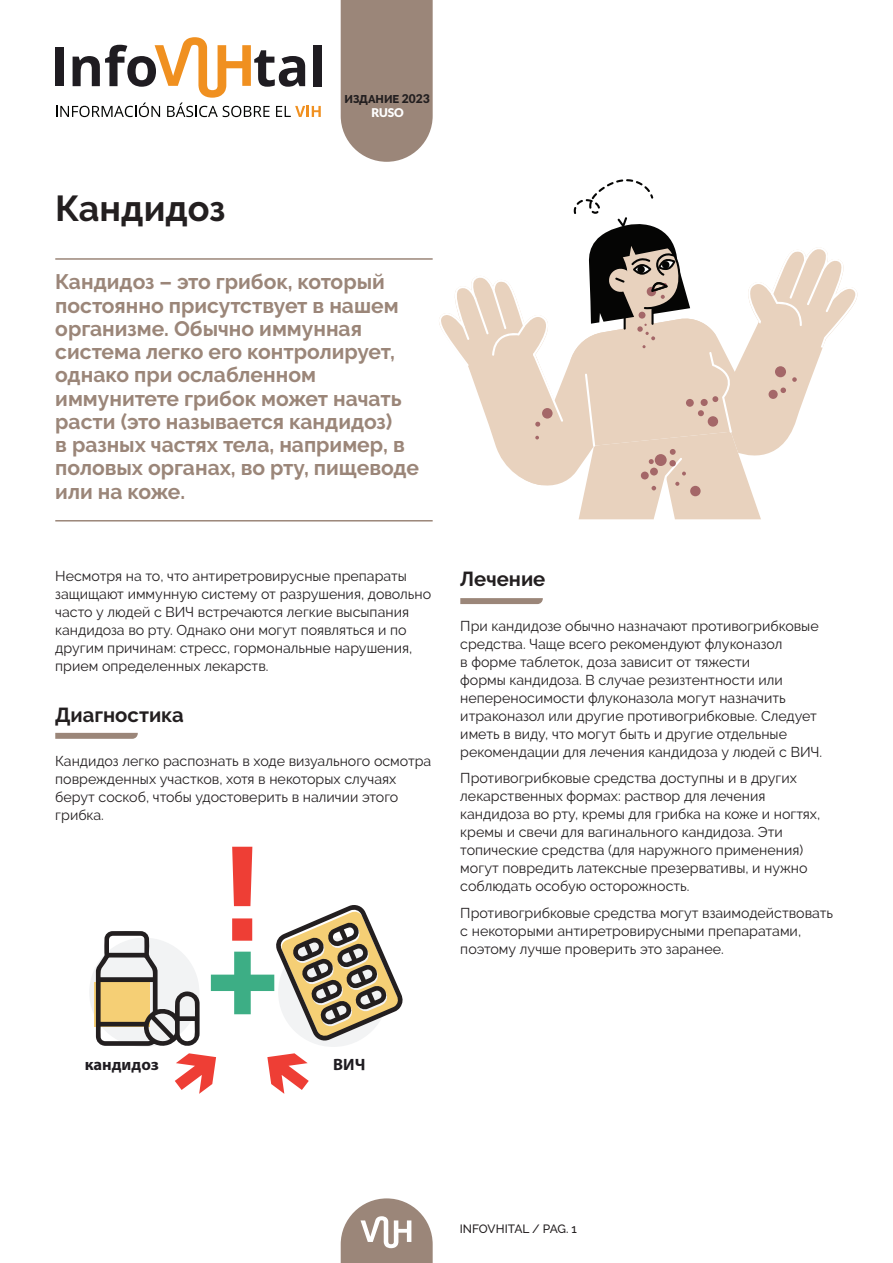
<style>
.page{position:relative;width:893px;height:1263px;background:#fff}
.page>*{position:absolute;margin:0;border:0;box-sizing:border-box;transform-origin:0 0}
.t1{font:700 36px "Raleway";color:#231f20}
.t2{font:700 21px/23.2px "Raleway";color:#9b8679}
.t3{font:700 20.25px "Raleway";color:#231f20}
.t4{font:700 16.5px "Myriad Pro";color:#1f1c21}
.t5{font:14.25px/18px "Raleway";color:#231f20}
.t6{font:500 12px "Raleway";color:#231f20}
.t7{font:900 12px "Lato";color:#fff}
.t8{font:800 11.25px "Raleway";color:#231f20}
.s1{font-family:"Lato";font-weight:900;font-size:12px}
</style>
<div class="page">
<div style="left:55px;top:48px;width:8px;height:38px;background:#1f1c21"></div>
<div style="left:313px;top:45px;width:9px;height:41px;background:#1f1c21"></div>
<svg style="left:56px;top:37px;width:265px;height:80px"></svg>
<svg style="left:341px;top:1198px;width:92px;height:65px"></svg>
<hr style="left:55px;top:258px;width:378px;height:2px;background:#9b8679">
<hr style="left:55px;top:520px;width:378px;height:1px;background:#9b8679">
<svg style="left:55px;top:733px;width:83px;height:6px"></svg>
<svg style="left:460px;top:598px;width:83px;height:6px"></svg>
<svg style="left:541px;top:362px;width:29px;height:124px"></svg>
<svg style="left:439px;top:277px;width:124px;height:208px"></svg>
<svg style="left:570px;top:179px;width:288px;height:341px"></svg>
<svg style="left:175px;top:1053px;width:41px;height:41px"></svg>
<svg style="left:267px;top:1053px;width:42px;height:41px"></svg>
<div style="left:94px;top:982px;width:56px;height:45px;background:#e4c16e"></div>
<svg style="left:96px;top:931px;width:104px;height:116px"></svg>
<svg style="left:211px;top:847px;width:192px;height:195px"></svg>
<svg style="left:341px;top:0;width:92px;height:162px;background:#a18d81"></svg>
<p class="t8" style="left:344px;top:92px;width:87px">ИЗДАНИЕ <span class="s1">2023</span></p>
<p class="t7" style="left:371px;top:106px;width:34px">RUSO</p>
<h1 class="t1" style="left:55px;top:188px;width:171px">Кандидоз</h1>
<p class="t2" style="left:55px;top:271px;width:365px">Кандидоз – это грибок, который постоянно присутствует в нашем организме. Обычно иммунная система легко его контролирует, однако при ослабленном иммунитете грибок может начать расти (это называется кандидоз)<br>в разных частях тела, например, в половых органах, во рту, пищеводе или на коже.</p>
<p class="t5" style="left:55px;top:567px;width:377px">Несмотря на то, что антиретровирусные препараты защищают иммунную систему от разрушения, довольно часто у людей с ВИЧ встречаются легкие высыпания кандидоза во рту. Однако они могут появляться и по другим причинам: стресс, гормональные нарушения, прием определенных лекарств.</p>
<h3 class="t3" style="left:55px;top:703px;width:130px">Диагностика</h3>
<p class="t5" style="left:55px;top:752px;width:378px">Кандидоз легко распознать в ходе визуального осмотра поврежденных участков, хотя в некоторых случаях берут соскоб, чтобы удостоверить в наличии этого грибка.</p>
<h3 class="t3" style="left:460px;top:568px;width:87px">Лечение</h3>
<p class="t5" style="left:460px;top:617px;width:363px">При кандидозе обычно назначают противогрибковые средства. Чаще всего рекомендуют флуконазол<br>в форме таблеток, доза зависит от тяжести<br>формы кандидоза. В случае резизтентности или непереносимости флуконазола могут назначить итраконазол или другие противогрибковые. Следует иметь в виду, что могут быть и другие отдельные рекомендации для лечения кандидоза у людей с ВИЧ.</p>
<p class="t5" style="left:460px;top:769px;width:361px">Противогрибковые средства доступны и в других лекарственных формах: раствор для лечения кандидоза во рту, кремы для грибка на коже и ногтях, кремы и свечи для вагинального кандидоза. Эти топические средства (для наружного применения) могут повредить латексные презервативы, и нужно соблюдать особую осторожность.</p>
<p class="t5" style="left:460px;top:904px;width:374px">Противогрибковые средства могут взаимодействовать с некоторыми антиретровирусными препаратами, поэтому лучше проверить это заранее.</p>
<p class="t4" style="left:85px;top:1053px;width:76px">кандидоз</p>
<p class="t4" style="left:333px;top:1053px;width:34px">ВИЧ</p>
<p class="t6" style="left:460px;top:1221px;width:119px">INFOVHITAL / PAG. 1</p>
</div>
